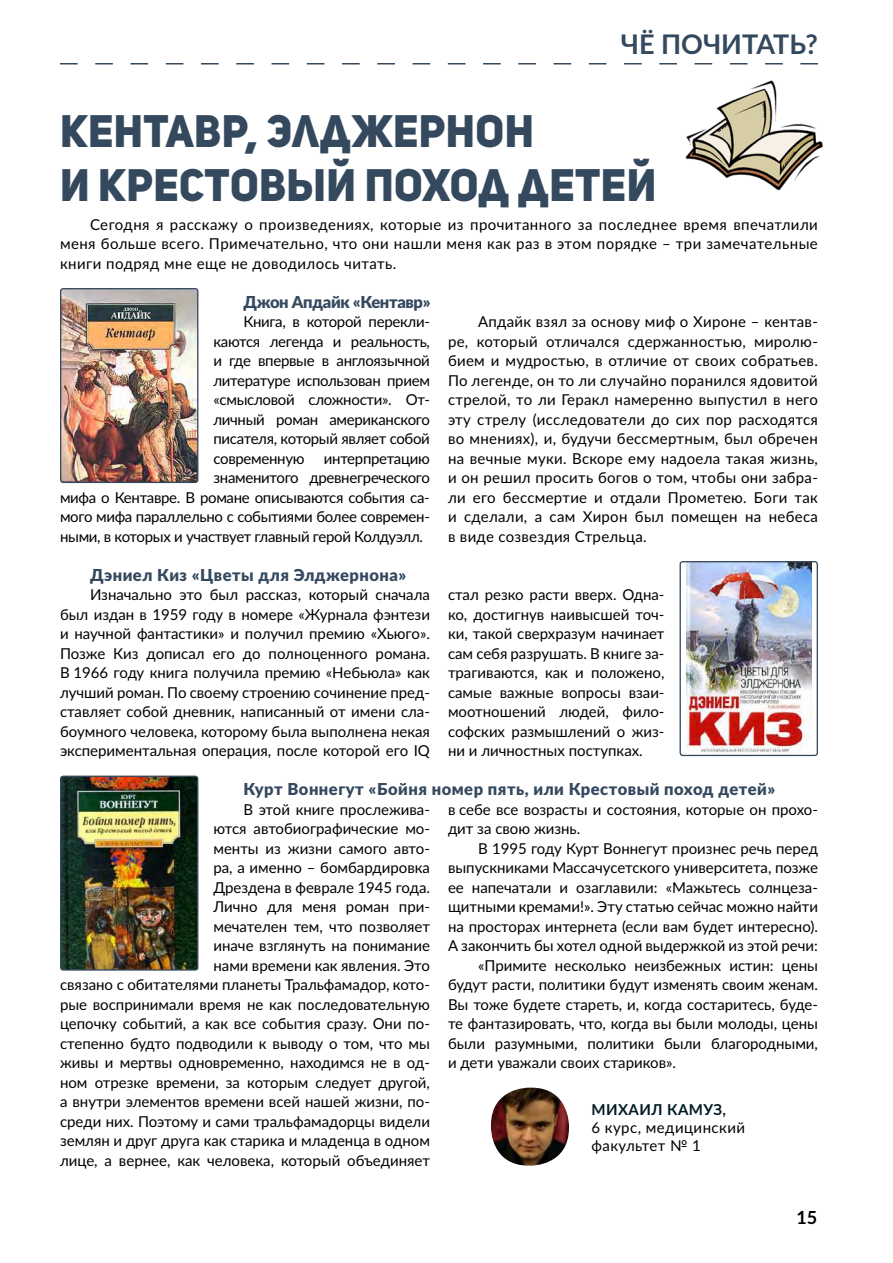
<style>
.page{position:relative;width:893px;height:1263px;background:#fff}
.page>*{position:absolute;margin:0;border:0;box-sizing:border-box;transform-origin:0 0}
.t1{font:45px/54px "Uni Sans Heavy CAPS";letter-spacing:.01em;color:#34495e;scale:.96 1}
.t2{font:700 27px "Lato";color:#34495e}
.t3{font:700 18px "Lato";color:#000}
.t4{font:900 16.5px "Lato";letter-spacing:.03em;color:#34495e}
.t5{font:900 16.5px "Lato";letter-spacing:-.02em;color:#34495e}
.t6{font:15px/19.5px "Lato";color:#000;text-align:justify}
.t7{font:15px "Lato";letter-spacing:-.02em;color:#000}
.t8{font:15px/18px "Lato";letter-spacing:.03em;color:#000}
.t9{font:700 15px "Lato";letter-spacing:.03em;color:#001b27}
</style>
<div class="page">
<svg style="left:60px;top:63px;width:758px;height:1px"></svg>
<img style="left:686px;top:563px;width:125px;height:190px">
<div style="left:680px;top:561px;width:138px;height:195px;border:1px solid #34495e;border-radius:3px"></div>
<img style="left:62px;top:776px;width:136px;height:193px">
<div style="left:60px;top:776px;width:138px;height:195px;border:1px solid #34495e;border-radius:3px"></div>
<img style="left:62px;top:290px;width:134px;height:191px">
<div style="left:60px;top:288px;width:138px;height:195px;border:1px solid #34495e;border-radius:3px"></div>
<img style="left:491px;top:1088px;width:78px;height:78px">
<img style="left:685px;top:81px;width:138px;height:109px">
<h2 class="t2" style="left:621px;top:24px;width:199px">ЧЁ ПОЧИТАТЬ?</h2>
<h1 class="t1" style="left:60px;top:103px;width:623px">Кентавр, Элджернон<br>и Крестовый поход детей</h1>
<p class="t6" style="left:60px;top:214px;width:759px;text-indent:30px">Сегодня я расскажу о произведениях, которые из прочитанного за последнее время впечатлили меня больше всего. Примечательно, что они нашли меня как раз в этом порядке – три замечательные книги подряд мне еще не доводилось читать.</p>
<p class="t5" style="left:243px;top:289px;width:189px">Джон Апдайк «Кентавр»</p>
<p class="t6" style="left:213px;top:311px;width:218px;text-indent:30px">Книга, в которой перекли&shy;каются легенда и реальность, и где впервые в англоязычной литературе использован прием «смысловой сложности». От&shy;личный роман американского писателя, который являет собой современную</p>
<p class="t7" style="left:324px;top:447px;width:108px">интерпретацию</p>
<p class="t7" style="left:213px;top:467px;width:218px">знаменитого древнегреческого</p>
<p class="t7" style="left:60px;top:486px;width:371px">мифа о Кентавре. В романе описываются события са-</p>
<p class="t7" style="left:60px;top:506px;width:371px">мого мифа параллельно с событиями более современ-</p>
<p class="t7" style="left:60px;top:525px;width:365px">ными, в которых и участвует главный герой Колдуэлл.</p>
<p class="t4" style="left:90px;top:562px;width:318px">Дэниел Киз «Цветы для Элджернона»</p>
<p class="t6" style="left:448px;top:311px;width:371px;text-indent:30px">Апдайк взял за основу миф о Хироне – кентав&shy;ре, который отличался сдержанностью, миролю&shy;бием и мудростью, в отличие от своих собратьев.<br>По легенде, он то ли случайно поранился ядовитой стрелой, то ли Геракл намеренно выпустил в него эту стрелу (исследователи до сих пор расходятся во мнениях), и, будучи бессмертным, был обречен на вечные муки. Вскоре ему надоела такая жизнь, и он решил просить богов о том, чтобы они забра&shy;ли его бессмертие и отдали Прометею. Боги так и сделали, а сам Хирон был помещен на небеса в виде созвездия Стрельца.</p>
<p class="t6" style="left:60px;top:584px;width:371px;text-indent:30px">Изначально это был рассказ, который сначала был издан в 1959 году в номере «Журнала фэнтези и научной фантастики» и получил премию «Хьюго».<br>Позже Киз дописал его до полноценного романа.<br>В 1966 году книга получила премию «Небьюла» как лучший роман. По своему строению сочинение пред&shy;ставляет собой дневник, написанный от имени сла&shy;боумного человека, которому была выполнена некая экспериментальная операция, после которой его IQ</p>
<p class="t6" style="left:448px;top:584px;width:218px">стал резко расти вверх. Одна&shy;ко, достигнув наивысшей точ&shy;ки, такой сверхразум начинает сам себя разрушать. В книге за&shy;трагиваются, как и положено, самые важные вопросы взаи&shy;моотношений людей, фило&shy;софских размышлений о жиз&shy;ни и личностных поступках.</p>
<p class="t4" style="left:243px;top:777px;width:533px">Курт Воннегут «Бойня номер пять, или Крестовый поход детей»</p>
<p class="t6" style="left:60px;top:799px;width:371px;text-align:right">В этой книге прослежива-<br>ются автобиографические мо-<br>менты из жизни самого авто-<br>ра, а именно – бомбардировка<br>Дрездена в феврале 1945 года.<br>Лично для меня роман при-<br>мечателен тем, что позволяет<br>иначе взглянуть на понимание<br>нами времени как явления. Это<br>связано с обитателями планеты Тральфамадор, кото&shy;рые воспринимали время не как последовательную цепочку событий, а как все события сразу. Они по&shy;степенно будто подводили к выводу о том, что мы живы и мертвы одновременно, находимся не в од&shy;ном отрезке времени, за которым следует другой, а внутри элементов времени всей нашей жизни, по&shy;среди них. Поэтому и сами тральфамадорцы видели землян и друг друга как старика и младенца в одном лице, а вернее, как человека, который объединяет</p>
<p class="t6" style="left:448px;top:799px;width:371px">в себе все возрасты и состояния, которые он прохо&shy;дит за свою жизнь.</p>
<p class="t6" style="left:478px;top:838px;width:341px">В 1995 году Курт Воннегут произнес речь перед</p>
<p class="t6" style="left:448px;top:857px;width:371px">выпускниками Массачусетского университета, позже</p>
<p class="t6" style="left:448px;top:877px;width:371px">ее напечатали и озаглавили: «Мажьтесь солнцеза-</p>
<p class="t6" style="left:448px;top:896px;width:371px">щитными кремами!». Эту статью сейчас можно найти</p>
<p class="t6" style="left:448px;top:916px;width:371px">на просторах интернета (если вам будет интересно).</p>
<p class="t6" style="left:448px;top:935px;width:371px">А закончить бы хотел одной выдержкой из этой речи:</p>
<p class="t6" style="left:478px;top:955px;width:341px">«Примите несколько неизбежных истин: цены</p>
<p class="t6" style="left:448px;top:974px;width:371px">будут расти, политики будут изменять своим женам.</p>
<p class="t6" style="left:448px;top:994px;width:371px">Вы тоже будете стареть, и, когда состаритесь, буде-</p>
<p class="t6" style="left:448px;top:1013px;width:371px">те фантазировать, что, когда вы были молоды, цены</p>
<p class="t6" style="left:448px;top:1033px;width:371px">были разумными, политики были благородными,</p>
<p class="t6" style="left:448px;top:1052px;width:230px">и дети уважали своих стариков».</p>
<p class="t9" style="left:591px;top:1098px;width:136px">МИХАИЛ КАМУЗ,</p>
<p class="t8" style="left:591px;top:1117px;width:155px">6 курс, медицинский факультет № 1</p>
<p class="t3" style="left:796px;top:1204px;width:22px">15</p>
</div>
